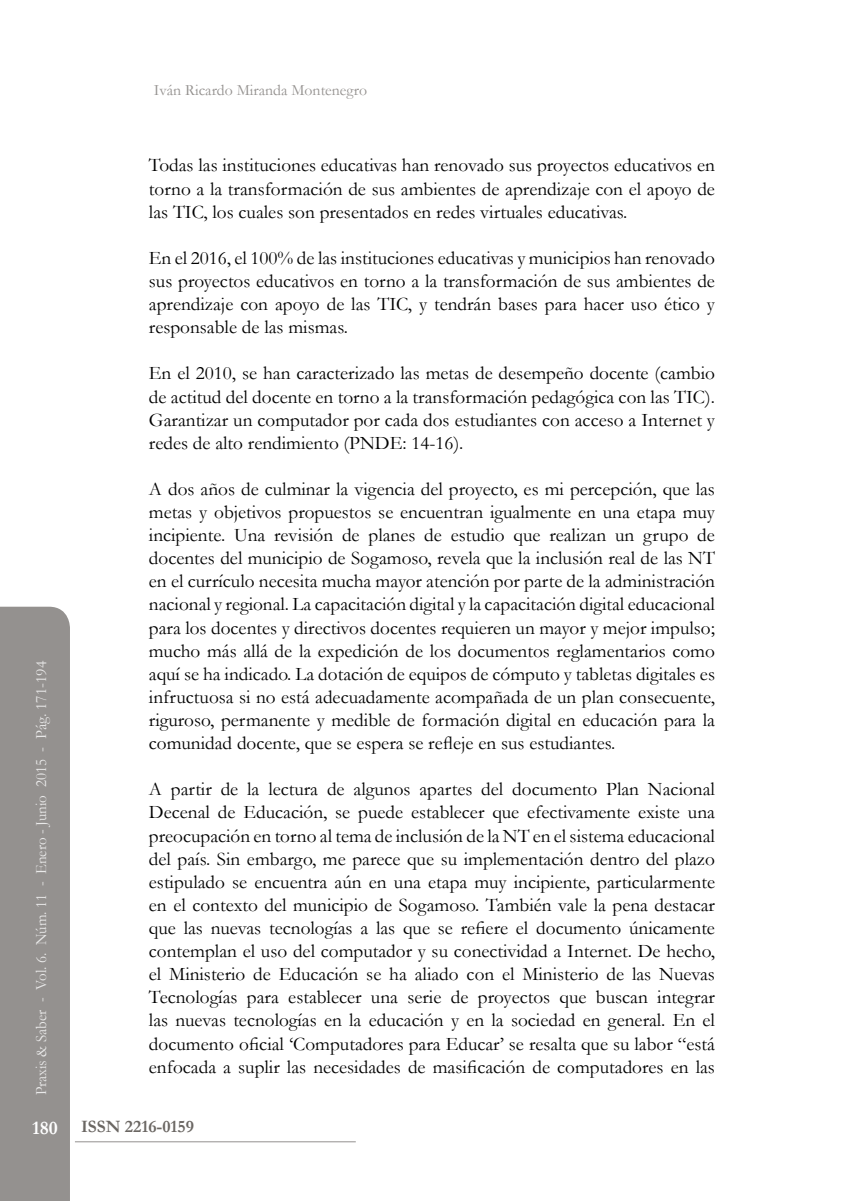
<style>
.page{position:relative;width:859px;height:1201px;background:#fff}
.page>*{position:absolute;margin:0;border:0;box-sizing:border-box;transform-origin:0 0}
.t1{font:19.25px/23.1px "Garamond";color:#000;text-align:justify}
.t2{font:700 17.5px "Garamond";color:#6b6763}
.t3{font:15.75px "Garamond";color:#e9e9e9;scale:.95 1}
.t4{font:15.75px "Garamond";color:#94918f}
.s1{font-size:19.25px;color:#fff}
</style>
<div class="page">
<div style="left:0;top:606px;width:70px;height:594px;background:#94918f"></div>
<hr style="left:75px;top:1141px;width:280px;height:1px;background:#94918f">
<p class="t3" style="left:30px;top:1095px;width:459px;rotate:-90deg">Praxis &amp; Saber - Vol. 6. Núm. 11 - Enero - Junio 2015 - Pág. 171-194</p>
<p class="t4" style="left:154px;top:80px;width:215px">Iván Ricardo Miranda Montenegro</p>
<p class="t1" style="left:149px;top:153px;width:567px">Todas las instituciones educativas han renovado sus proyectos educativos en torno a la transformación de sus ambientes de aprendizaje con el apoyo de las TIC, los cuales son presentados en redes virtuales educativas.</p>
<p class="t1" style="left:149px;top:246px;width:567px">En el 2016, el 100% de las instituciones educativas y municipios han renovado sus proyectos educativos en torno a la transformación de sus ambientes de aprendizaje con apoyo de las TIC, y tendrán bases para hacer uso ético y responsable de las mismas.</p>
<p class="t1" style="left:149px;top:361px;width:567px">En el 2010, se han caracterizado las metas de desempeño docente (cambio de actitud del docente en torno a la transformación pedagógica con las TIC).<br>Garantizar un computador por cada dos estudiantes con acceso a Internet y redes de alto rendimiento (PNDE: 14-16).</p>
<p class="t1" style="left:149px;top:477px;width:567px">A dos años de culminar la vigencia del proyecto, es mi percepción, que las metas y objetivos propuestos se encuentran igualmente en una etapa muy incipiente. Una revisión de planes de estudio que realizan un grupo de docentes del municipio de Sogamoso, revela que la inclusión real de las NT en el currículo necesita mucha mayor atención por parte de la administración nacional y regional. La capacitación digital y la capacitación digital educacional para los docentes y directivos docentes requieren un mayor y mejor impulso; mucho más allá de la expedición de los documentos reglamentarios como aquí se ha indicado. La dotación de equipos de cómputo y tabletas digitales es infructuosa si no está adecuadamente acompañada de un plan consecuente, riguroso, permanente y medible de formación digital en educación para la comunidad docente, que se espera se refleje en sus estudiantes.</p>
<p class="t1" style="left:149px;top:777px;width:567px">A partir de la lectura de algunos apartes del documento Plan Nacional Decenal de Educación, se puede establecer que efectivamente existe una preocupación en torno al tema de inclusión de la NT en el sistema educacional del país. Sin embargo, me parece que su implementación dentro del plazo estipulado se encuentra aún en una etapa muy incipiente, particularmente en el contexto del municipio de Sogamoso. También vale la pena destacar que las nuevas tecnologías a las que se refiere el documento únicamente contemplan el uso del computador y su conectividad a Internet. De hecho, el Ministerio de Educación se ha aliado con el Ministerio de las Nuevas Tecnologías para establecer una serie de proyectos que buscan integrar las nuevas tecnologías en la educación y en la sociedad en general. En el documento oficial ‘Computadores para Educar’ se resalta que su labor “está enfocada a suplir las necesidades de masificación de computadores en las</p>
<p class="t2" style="left:32px;top:1114px;width:163px"><span class="s1">180</span> ISSN 2216-0159</p>
</div>
